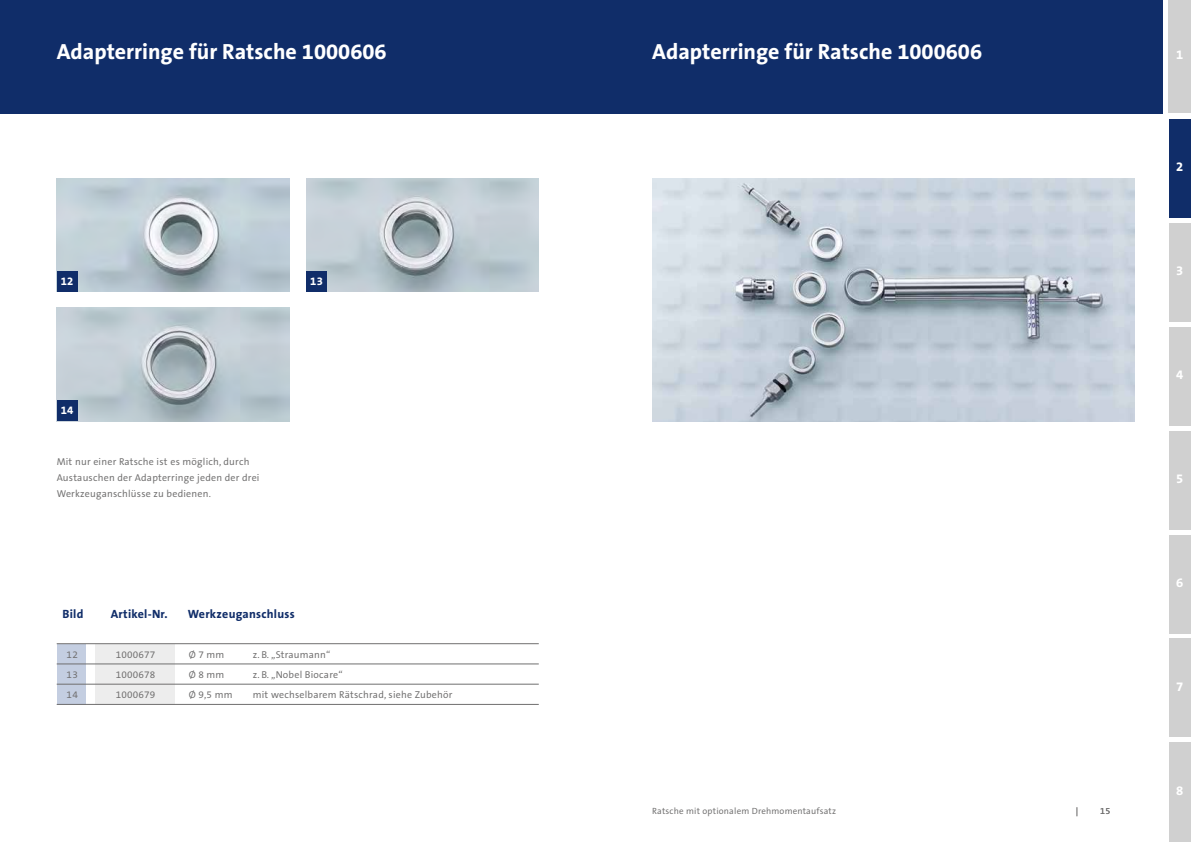
<style>
.page{position:relative;width:1191px;height:842px;background:#fff}
.page>*{position:absolute;margin:0;border:0;box-sizing:border-box;transform-origin:0 0}
.t1{font:700 22px "The Sans Office LF";color:#fff}
.t2{font:700 13px "The Sans Office LF";color:#fff}
.t3{font:700 12px "The Sans Office LF";letter-spacing:.02em;color:#102d69}
.t4{font:700 11.3px "The Sans Office LF";color:#fff}
.t5{font:10px/16px "The Sans Office LF";letter-spacing:.02em;color:#706f6f}
.t6{font:9px "The Sans Office LF";letter-spacing:.02em;color:#706f6f}
</style>
<div class="page">
<div style="left:1168px;top:0;width:23px;height:113px;background:#d0d0d0"></div>
<div style="left:1169px;top:119px;width:22px;height:99px;background:#102d69"></div>
<div style="left:1169px;top:223px;width:22px;height:99px;background:#d0d0d0"></div>
<div style="left:1169px;top:327px;width:22px;height:99px;background:#d0d0d0"></div>
<div style="left:1169px;top:431px;width:22px;height:99px;background:#d0d0d0"></div>
<div style="left:1169px;top:535px;width:22px;height:98px;background:#d0d0d0"></div>
<div style="left:1169px;top:638px;width:22px;height:99px;background:#d0d0d0"></div>
<div style="left:1169px;top:742px;width:22px;height:100px;background:#d0d0d0"></div>
<img style="left:57px;top:178px;width:232px;height:114px">
<div style="left:57px;top:271px;width:20px;height:21px;background:#102d69"></div>
<img style="left:57px;top:308px;width:232px;height:113px">
<div style="left:57px;top:401px;width:20px;height:20px;background:#102d69"></div>
<img style="left:306px;top:178px;width:233px;height:114px">
<div style="left:306px;top:271px;width:21px;height:21px;background:#102d69"></div>
<div style="left:0;top:0;width:595px;height:113px;background:#102d69"></div>
<div style="left:595px;top:0;width:567px;height:113px;background:#102d69"></div>
<div style="left:96px;top:644px;width:79px;height:60px;background:#ededed"></div>
<div style="left:57px;top:644px;width:28px;height:60px;background:#c4cee1"></div>
<hr style="left:57px;top:643px;width:482px;height:1px;background:#706f6f">
<hr style="left:57px;top:664px;width:482px;height:1px;background:#706f6f">
<hr style="left:57px;top:684px;width:482px;height:1px;background:#706f6f">
<hr style="left:57px;top:704px;width:482px;height:1px;background:#706f6f">
<img style="left:652px;top:178px;width:482px;height:243px">
<h1 class="t1" style="left:57px;top:37px;width:331px">Adapterringe für Ratsche 1000606</h1>
<h1 class="t1" style="left:652px;top:37px;width:331px">Adapterringe für Ratsche 1000606</h1>
<p class="t4" style="left:61px;top:273px;width:14px">12</p>
<p class="t4" style="left:61px;top:403px;width:14px">14</p>
<p class="t5" style="left:57px;top:453px;width:204px">Mit nur einer Ratsche ist es möglich, durch<br>Austauschen der Adapterringe jeden der drei<br>Werkzeuganschlüsse zu bedienen.</p>
<p class="t4" style="left:310px;top:273px;width:14px">13</p>
<p class="t3" style="left:63px;top:607px;width:22px">Bild</p>
<p class="t3" style="left:111px;top:607px;width:58px">Artikel-Nr.</p>
<p class="t3" style="left:188px;top:607px;width:108px">Werkzeuganschluss</p>
<p class="t5" style="left:67px;top:647px;width:13px">12</p>
<p class="t5" style="left:116px;top:647px;width:41px">1000677</p>
<p class="t5" style="left:189px;top:647px;width:37px">Ø 7 mm</p>
<p class="t5" style="left:253px;top:647px;width:79px">z. B. „Straumann“</p>
<p class="t5" style="left:67px;top:667px;width:13px">13</p>
<p class="t5" style="left:116px;top:667px;width:41px">1000678</p>
<p class="t5" style="left:189px;top:667px;width:37px">Ø 8 mm</p>
<p class="t5" style="left:253px;top:667px;width:91px">z. B. „Nobel Biocare“</p>
<p class="t5" style="left:67px;top:687px;width:13px">14</p>
<p class="t5" style="left:116px;top:687px;width:41px">1000679</p>
<p class="t5" style="left:189px;top:687px;width:45px">Ø 9,5 mm</p>
<p class="t5" style="left:253px;top:687px;width:201px">mit wechselbarem Rätschrad, siehe Zubehör</p>
<p class="t6" style="left:652px;top:805px;width:185px">Ratsche mit optionalem Drehmomentaufsatz</p>
<p class="t6" style="left:1075px;top:805px;width:4px">|</p>
<p class="t6" style="left:1100px;top:805px;width:12px">15</p>
<h2 class="t2" style="left:1176px;top:46px;width:9px">1</h2>
<h2 class="t2" style="left:1176px;top:159px;width:9px">2</h2>
<h2 class="t2" style="left:1176px;top:263px;width:9px">3</h2>
<h2 class="t2" style="left:1176px;top:366px;width:9px">4</h2>
<h2 class="t2" style="left:1176px;top:470px;width:9px">5</h2>
<h2 class="t2" style="left:1176px;top:574px;width:9px">6</h2>
<h2 class="t2" style="left:1176px;top:678px;width:9px">7</h2>
<h2 class="t2" style="left:1176px;top:782px;width:9px">8</h2>
</div>
